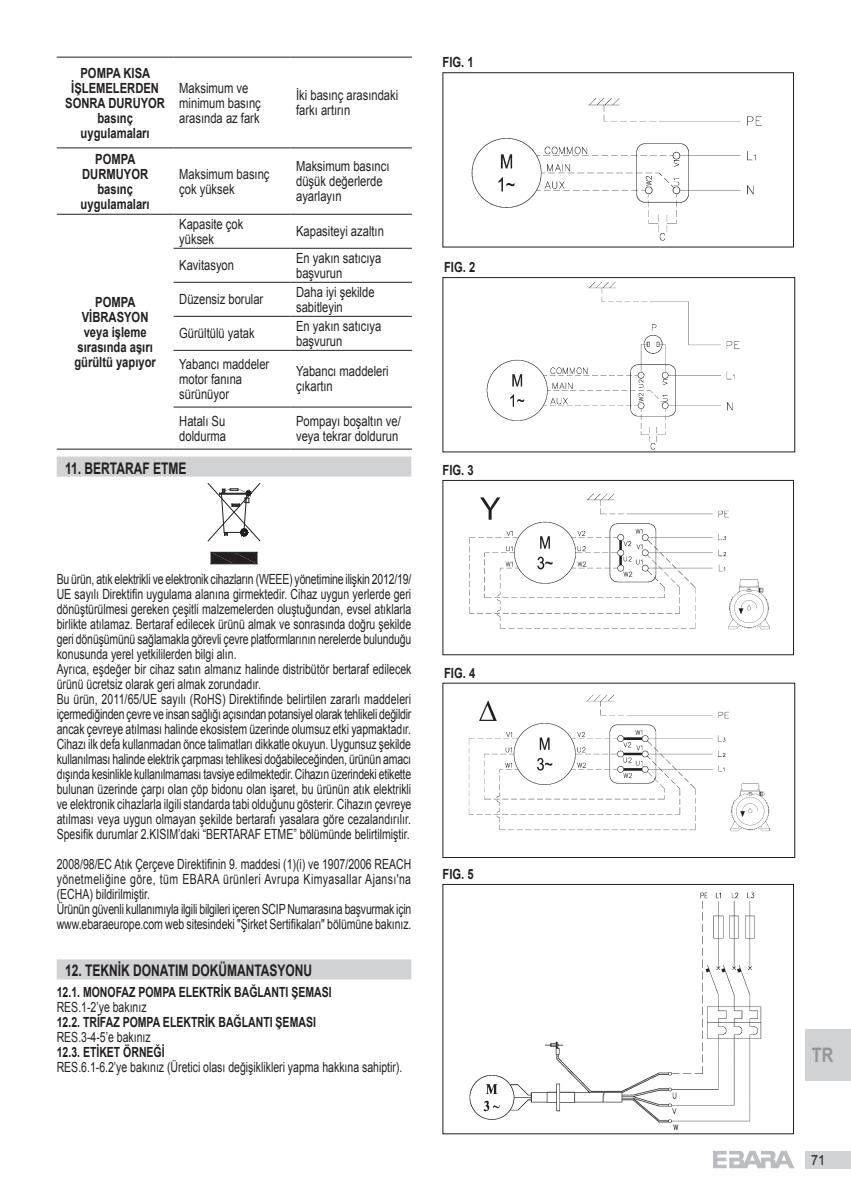
<style>
.page{position:relative;width:851px;height:1191px;background:#fff}
.page>*{position:absolute;margin:0;border:0;box-sizing:border-box;transform-origin:0 0}
.t1{font:700 20px "Arial";color:#939598;scale:.8 1}
.t2{font:700 16px "Arial";color:#231f20;scale:.75 1}
.t3{font:14px/15px "Arial";color:#231f20;scale:.75 1}
.t4{font:14px/15px "Arial";color:#231f20;scale:.8 1}
.t5{font:700 14px/15px "Arial";color:#231f20;text-align:center;scale:.8 1}
.t6{font:700 14px "Arial";color:#231f20;scale:.75 1}
.t7{font:14px "Arial";color:#231f20;scale:.9 1}
</style>
<div class="page">
<div style="left:805px;top:1151px;width:45px;height:17px;background:#d1d2d4"></div>
<svg style="left:713px;top:1151px;width:81px;height:17px"></svg>
<div style="left:57px;top:456px;width:354px;height:20px;background:#d1d2d4"></div>
<div style="left:57px;top:959px;width:354px;height:20px;background:#d1d2d4"></div>
<hr style="left:57px;top:449px;width:116px;height:1px;background:#231f20">
<hr style="left:57px;top:57px;width:116px;height:1px;background:#231f20">
<hr style="left:57px;top:147px;width:116px;height:1px;background:#231f20">
<hr style="left:57px;top:214px;width:116px;height:1px;background:#231f20">
<hr style="left:173px;top:57px;width:117px;height:1px;background:#231f20">
<hr style="left:290px;top:57px;width:122px;height:1px;background:#231f20">
<hr style="left:173px;top:147px;width:117px;height:1px;background:#231f20">
<hr style="left:290px;top:147px;width:122px;height:1px;background:#231f20">
<hr style="left:173px;top:214px;width:117px;height:1px;background:#231f20">
<hr style="left:290px;top:214px;width:122px;height:1px;background:#231f20">
<hr style="left:173px;top:248px;width:117px;height:1px;background:#231f20">
<hr style="left:290px;top:248px;width:122px;height:1px;background:#231f20">
<hr style="left:173px;top:282px;width:117px;height:1px;background:#231f20">
<hr style="left:290px;top:282px;width:122px;height:1px;background:#231f20">
<hr style="left:173px;top:316px;width:117px;height:1px;background:#231f20">
<hr style="left:290px;top:316px;width:122px;height:1px;background:#231f20">
<hr style="left:173px;top:350px;width:117px;height:1px;background:#231f20">
<hr style="left:290px;top:350px;width:122px;height:1px;background:#231f20">
<hr style="left:173px;top:406px;width:117px;height:1px;background:#231f20">
<hr style="left:290px;top:406px;width:122px;height:1px;background:#231f20">
<hr style="left:173px;top:449px;width:117px;height:1px;background:#231f20">
<hr style="left:290px;top:449px;width:122px;height:1px;background:#231f20">
<svg style="left:211px;top:552px;width:46px;height:12px"></svg>
<svg style="left:208px;top:483px;width:52px;height:58px"></svg>
<div style="left:805px;top:1029px;width:45px;height:51px;background:#d1d2d4"></div>
<img style="left:471px;top:98px;width:291px;height:143px">
<div style="left:442px;top:72px;width:351px;height:175px;border:1px solid #231f20"></div>
<img style="left:469px;top:892px;width:293px;height:239px">
<img style="left:468px;top:694px;width:302px;height:138px">
<div style="left:442px;top:683px;width:353px;height:175px;border:1px solid #231f20"></div>
<img style="left:469px;top:493px;width:301px;height:137px">
<div style="left:442px;top:480px;width:351px;height:175px;border:1px solid #231f20"></div>
<img style="left:486px;top:281px;width:254px;height:169px">
<div style="left:442px;top:277px;width:353px;height:175px;border:1px solid #231f20"></div>
<p class="t5" style="left:65px;top:66px;width:126px">POMPA KISA<br>İŞLEMELERDEN<br>SONRA DURUYOR basınç uygulamaları</p>
<p class="t5" style="left:81px;top:152px;width:88px">POMPA<br>DURMUYOR basınç uygulamaları</p>
<p class="t4" style="left:179px;top:80px;width:103px">Maksimum ve minimum basınç arasında az fark</p>
<p class="t4" style="left:296px;top:88px;width:129px">İki basınç arasındaki farkı artırın</p>
<p class="t4" style="left:179px;top:166px;width:114px">Maksimum basınç çok yüksek</p>
<p class="t4" style="left:296px;top:159px;width:118px">Maksimum basıncı düşük değerlerde ayarlayın</p>
<p class="t4" style="left:179px;top:216px;width:82px">Kapasite çok yüksek</p>
<p class="t4" style="left:296px;top:224px;width:111px">Kapasiteyi azaltın</p>
<p class="t4" style="left:179px;top:258px;width:70px">Kavitasyon</p>
<p class="t4" style="left:296px;top:250px;width:108px">En yakın satıcıya başvurun</p>
<p class="t4" style="left:179px;top:292px;width:107px">Düzensiz borular</p>
<p class="t4" style="left:296px;top:284px;width:100px">Daha iyi şekilde sabitleyin</p>
<p class="t4" style="left:179px;top:326px;width:96px">Gürültülü yatak</p>
<p class="t4" style="left:296px;top:318px;width:108px">En yakın satıcıya başvurun</p>
<p class="t4" style="left:179px;top:356px;width:114px">Yabancı maddeler motor fanına sürünüyor</p>
<p class="t4" style="left:296px;top:364px;width:117px">Yabancı maddeleri çıkartın</p>
<p class="t4" style="left:179px;top:413px;width:60px">Hatalı Su doldurma</p>
<p class="t4" style="left:296px;top:413px;width:132px">Pompayı boşaltın ve/ veya tekrar doldurun</p>
<p class="t2" style="left:65px;top:457px;width:163px">11. BERTARAF ETME</p>
<p class="t5" style="left:74px;top:295px;width:103px">POMPA<br>VİBRASYON veya işleme sırasında aşırı gürültü yapıyor</p>
<p class="t5" style="left:442px;top:55px;width:40px">FIG. 1</p>
<p class="t5" style="left:444px;top:260px;width:40px">FIG. 2</p>
<p class="t5" style="left:442px;top:463px;width:40px">FIG. 3</p>
<p class="t3" style="left:57px;top:572px;width:474px">Bu ürün, atık elektrikli ve elektronik cihazların (WEEE) yönetimine ilişkin 2012/19/ UE sayılı Direktifin uygulama alanına girmektedir. Cihaz uygun yerlerde geri dönüştürülmesi gereken çeşitli malzemelerden oluştuğundan, evsel atıklarla birlikte atılamaz. Bertaraf edilecek ürünü almak ve sonrasında doğru şekilde geri dönüşümünü sağlamakla görevli çevre platformlarının nerelerde bulunduğu konusunda yerel yetkililerden bilgi alın.<br>Ayrıca, eşdeğer bir cihaz satın almanız halinde distribütör bertaraf edilecek ürünü ücretsiz olarak geri almak zorundadır.<br>Bu ürün, 2011/65/UE sayılı (RoHS) Direktifinde belirtilen zararlı maddeleri içermediğinden çevre ve insan sağlığı açısından potansiyel olarak tehlikeli değildir ancak çevreye atılması halinde ekosistem üzerinde olumsuz etki yapmaktadır.<br>Cihazı ilk defa kullanmadan önce talimatları dikkatle okuyun. Uygunsuz şekilde kullanılması halinde elektrik çarpması tehlikesi doğabileceğinden, ürünün amacı dışında kesinlikle kullanılmaması tavsiye edilmektedir. Cihazın üzerindeki etikette bulunan üzerinde çarpı olan çöp bidonu olan işaret, bu ürünün atık elektrikli ve elektronik cihazlarla ilgili standarda tabi olduğunu gösterir. Cihazın çevreye atılması veya uygun olmayan şekilde bertarafı yasalara göre cezalandırılır.<br>Spesifik durumlar 2.KISIM’daki “BERTARAF ETME” bölümünde belirtilmiştir.</p>
<p class="t3" style="left:57px;top:857px;width:474px">2008/98/EC Atık Çerçeve Direktifinin 9. maddesi (1)(i) ve 1907/2006 REACH yönetmeliğine göre, tüm EBARA ürünleri Avrupa Kimyasallar Ajansı'na (ECHA) bildirilmiştir.<br>Ürünün güvenli kullanımıyla ilgili bilgileri içeren SCIP Numarasına başvurmak için www.ebaraeurope.com web sitesindeki "Şirket Sertifikaları" bölümüne bakınız.</p>
<p class="t2" style="left:65px;top:960px;width:331px">12. TEKNİK DONATIM DOKÜMANTASYONU</p>
<p class="t6" style="left:57px;top:983px;width:368px">12.1. MONOFAZ POMPA ELEKTRİK BAĞLANTI ŞEMASI</p>
<p class="t3" style="left:57px;top:999px;width:121px">RES.1-2’ye bakınız</p>
<p class="t6" style="left:57px;top:1012px;width:347px">12.2. TRİFAZ POMPA ELEKTRİK BAĞLANTI ŞEMASI</p>
<p class="t3" style="left:57px;top:1029px;width:127px">RES.3-4-5’e bakınız</p>
<p class="t6" style="left:57px;top:1042px;width:145px">12.3. ETİKET ÖRNEĞİ</p>
<p class="t3" style="left:57px;top:1059px;width:462px">RES.6.1-6.2’ye bakınız (Üretici olası değişiklikleri yapma hakkına sahiptir).</p>
<p class="t5" style="left:444px;top:666px;width:40px">FIG. 4</p>
<p class="t5" style="left:442px;top:867px;width:40px">FIG. 5</p>
<h1 class="t1" style="left:811px;top:1041px;width:28px">TR</h1>
<p class="t7" style="left:811px;top:1150px;width:17px">71</p>
</div>
